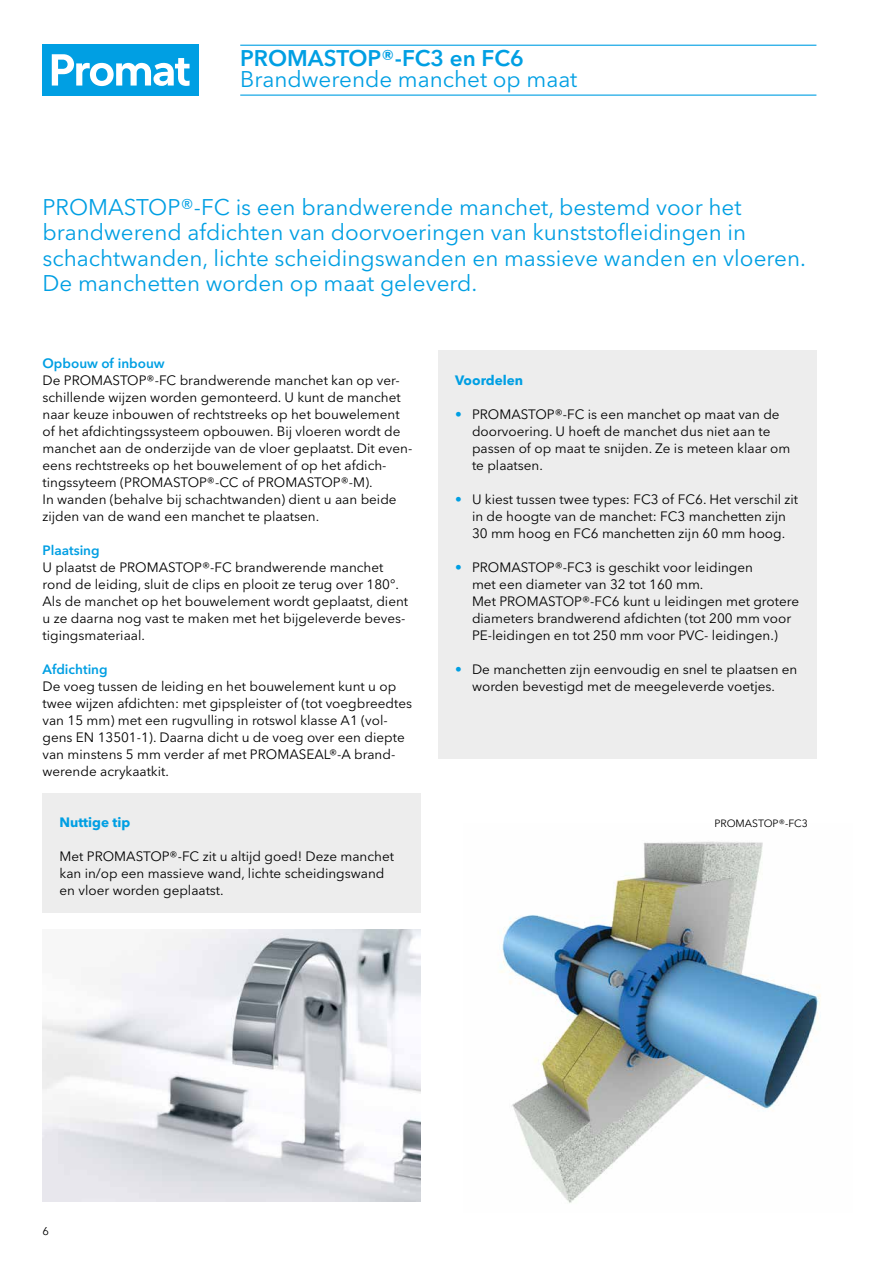
<style>
.page{position:relative;width:893px;height:1263px;background:#fff}
.page>*{position:absolute;margin:0;border:0;box-sizing:border-box;transform-origin:0 0}
.t1{font:22.5px/25.5px "Avenir Next LT Pro";color:#009fe3}
.t2{font:600 22.5px "Avenir Next LT Pro";color:#009fe3}
.t3{font:13.5px/17px "Avenir Next LT Pro";color:#000}
.t4{font:600 13.5px "Avenir Next LT Pro";color:#009fe3}
.t5{font:700 13.5px "Avenir Next LT Pro";color:#009fe3}
.t6{font:11.25px "Avenir Next LT Pro";color:#000}
.t7{font:10.5px "Avenir Next LT Pro";color:#000}
.s1{color:#009fe3}
</style>
<div class="page">
<img style="left:500px;top:841px;width:321px;height:362px">
<div style="left:438px;top:351px;width:378px;height:408px;background:#ededed"></div>
<div style="left:43px;top:45px;width:156px;height:51px;background:#009fe3"></div>
<svg style="left:52px;top:54px;width:138px;height:32px"></svg>
<hr style="left:240px;top:45px;width:576px;height:1px;background:#009fe3">
<hr style="left:240px;top:95px;width:576px;height:1px;background:#009fe3">
<img style="left:43px;top:929px;width:378px;height:272px">
<div style="left:43px;top:793px;width:378px;height:119px;background:#ededed"></div>
<h1 class="t2" style="left:240px;top:44px;width:285px">PROMASTOP®-FC3 en FC6</h1>
<h1 class="t1" style="left:240px;top:67px;width:339px">Brandwerende manchet op maat</h1>
<p class="t1" style="left:43px;top:194px;width:765px">PROMASTOP®-FC is een brandwerende manchet, bestemd voor het brandwerend afdichten van doorvoeringen van kunststofleidingen in schachtwanden, lichte scheidingswanden en massieve wanden en vloeren.<br>De manchetten worden op maat geleverd.</p>
<p class="t4" style="left:43px;top:355px;width:124px">Opbouw of inbouw</p>
<p class="t3" style="left:43px;top:372px;width:371px">De PROMASTOP®-FC brandwerende manchet kan op ver&shy;schillende wijzen worden gemonteerd. U kunt de manchet naar keuze inbouwen of rechtstreeks op het bouwelement of het afdichtingssysteem opbouwen. Bij vloeren wordt de manchet aan de onderzijde van de vloer geplaatst. Dit even&shy;eens rechtstreeks op het bouwelement of op het afdich&shy;tingssyteem (PROMASTOP®-CC of PROMASTOP®-M).<br>In wanden (behalve bij schachtwanden) dient u aan beide zijden van de wand een manchet te plaatsen.</p>
<p class="t4" style="left:43px;top:542px;width:59px">Plaatsing</p>
<p class="t3" style="left:43px;top:559px;width:367px">U plaatst de PROMASTOP®-FC brandwerende manchet rond de leiding, sluit de clips en plooit ze terug over 180°.<br>Als de manchet op het bouwelement wordt geplaatst, dient u ze daarna nog vast te maken met het bijgeleverde beves&shy;tigingsmateriaal.</p>
<p class="t4" style="left:43px;top:661px;width:67px">Afdichting</p>
<p class="t3" style="left:43px;top:678px;width:371px">De voeg tussen de leiding en het bouwelement kunt u op twee wijzen afdichten: met gipspleister of (tot voegbreedtes van 15 mm) met een rugvulling in rotswol klasse A1 (vol&shy;gens EN 13501-1). Daarna dicht u de voeg over een diepte van minstens 5 mm verder af met PROMASEAL®-A brand&shy;werende acrykaatkit.</p>
<p class="t5" style="left:60px;top:814px;width:72px">Nuttige tip</p>
<p class="t3" style="left:60px;top:848px;width:336px">Met PROMASTOP®-FC zit u altijd goed! Deze manchet kan in/op een massieve wand, lichte scheidingswand en vloer worden geplaatst.</p>
<p class="t5" style="left:455px;top:372px;width:70px">Voordelen</p>
<p class="t3" style="left:472px;top:406px;width:320px;text-indent:-17px"><span class="s1">•</span> PROMASTOP®-FC is een manchet op maat van de doorvoering. U hoeft de manchet dus niet aan te passen of op maat te snijden. Ze is meteen klaar om te plaatsen.</p>
<p class="t3" style="left:455px;top:491px;width:345px;text-align:center"><span class="s1">•</span> U kiest tussen twee types: FC3 of FC6. Het verschil zit in de hoogte van de manchet: FC3 manchetten zijn<br>30 mm hoog en FC6 manchetten zijn 60 mm hoog.</p>
<p class="t3" style="left:472px;top:559px;width:329px;text-indent:-17px"><span class="s1">•</span> PROMASTOP®-FC3 is geschikt voor leidingen<br>met een diameter van 32 tot 160 mm.<br>Met PROMASTOP®-FC6 kunt u leidingen met grotere diameters brandwerend afdichten (tot 200 mm voor PE-leidingen en tot 250 mm voor PVC- leidingen.)</p>
<p class="t3" style="left:455px;top:661px;width:344px;text-align:center"><span class="s1">•</span> De manchetten zijn eenvoudig en snel te plaatsen en worden bevestigd met de meegeleverde voetjes.</p>
<p class="t7" style="left:714px;top:817px;width:95px">PROMASTOP®-FC3</p>
<p class="t6" style="left:43px;top:1225px;width:8px">6</p>
</div>
